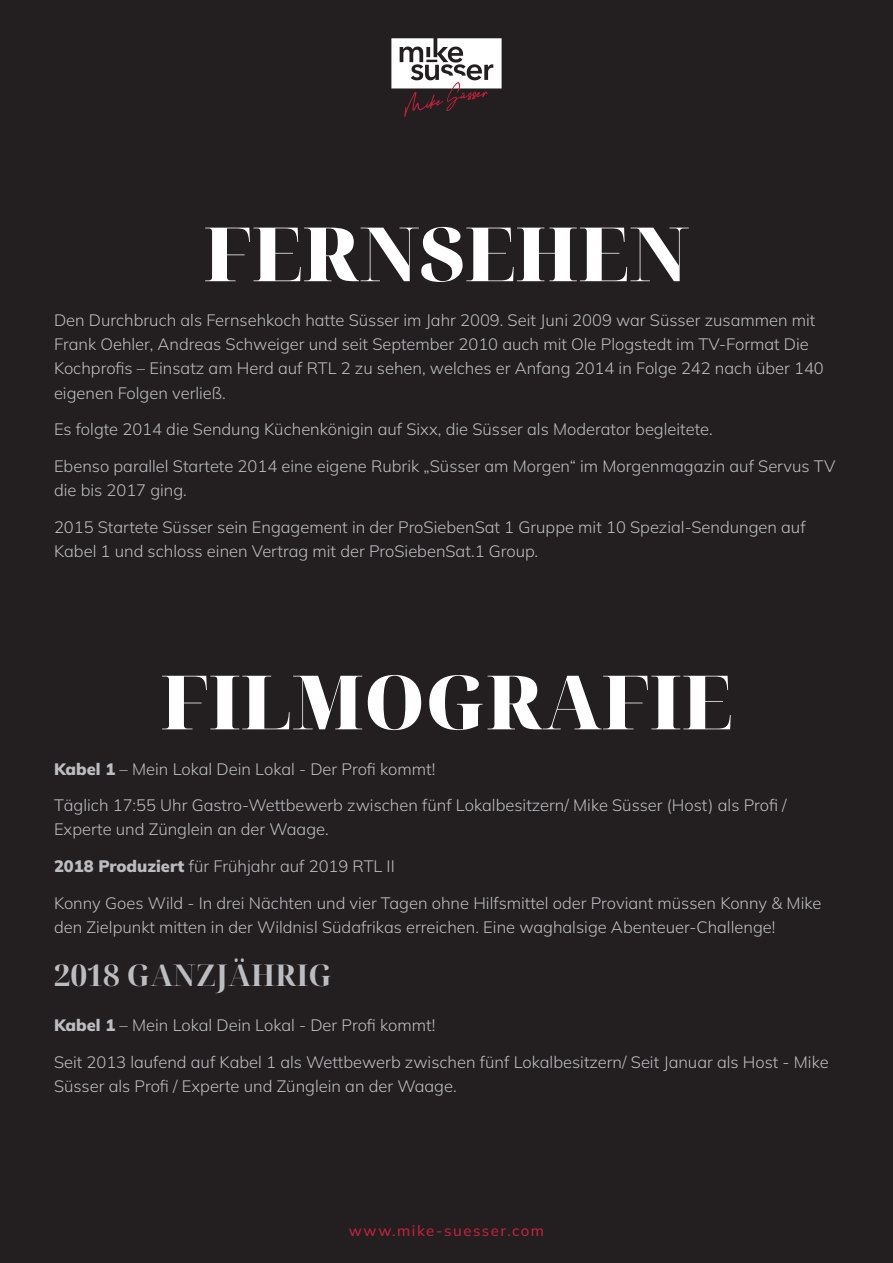
<style>
.page{position:relative;width:893px;height:1263px;background:#231f20}
.page>*{position:absolute;margin:0;border:0;box-sizing:border-box;transform-origin:0 0}
.t1{font:900 75px "Noto Serif Display";color:#fff}
.t2{font:700 30px "Noto Serif Display";color:#bcbdc0}
.t3{font:300 16.5px/24px "Mulish";color:#bcbdc0}
.t4{font:500 15px "Mulish";letter-spacing:.1em;color:#c31f3d}
.s1{font-weight:900}
</style>
<div class="page">
<svg style="left:391px;top:38px;width:111px;height:79px"></svg>
<h1 class="t1" style="left:204px;top:203px;width:487px">FERNSEHEN</h1>
<p class="t3" style="left:54px;top:308px;width:771px">Den Durchbruch als Fernsehkoch hatte Süsser im Jahr 2009. Seit Juni 2009 war Süsser zusammen mit Frank Oehler, Andreas Schweiger und seit September 2010 auch mit Ole Plogstedt im TV-Format Die Kochprofis – Einsatz am Herd auf RTL 2 zu sehen, welches er Anfang 2014 in Folge 242 nach über 140 eigenen Folgen verließ.</p>
<p class="t3" style="left:54px;top:417px;width:660px">Es folgte 2014 die Sendung Küchenkönigin auf Sixx, die Süsser als Moderator begleitete.</p>
<p class="t3" style="left:54px;top:454px;width:783px">Ebenso parallel Startete 2014 eine eigene Rubrik „Süsser am Morgen“ im Morgenmagazin auf Servus TV die bis 2017 ging.</p>
<p class="t3" style="left:54px;top:514px;width:753px">2015 Startete Süsser sein Engagement in der ProSiebenSat 1 Gruppe mit 10 Spezial-Sendungen auf<br>Kabel 1 und schloss einen Vertrag mit der ProSiebenSat.1 Group.</p>
<h1 class="t1" style="left:161px;top:651px;width:573px">FILMOGRAFIE</h1>
<p class="t3" style="left:54px;top:756px;width:383px"><span class="s1">Kabel 1</span> – Mein Lokal Dein Lokal - Der Profi kommt!</p>
<p class="t3" style="left:54px;top:793px;width:734px">Täglich 17:55 Uhr Gastro-Wettbewerb zwischen fünf Lokalbesitzern/ Mike Süsser (Host) als Profi /<br>Experte und Zünglein an der Waage.</p>
<p class="t3" style="left:54px;top:854px;width:342px"><span class="s1">2018 Produziert</span> für Frühjahr auf 2019 RTL II</p>
<p class="t3" style="left:54px;top:890px;width:769px">Konny Goes Wild - In drei Nächten und vier Tagen ohne Hilfsmittel oder Proviant müssen Konny &amp; Mike den Zielpunkt mitten in der Wildnisl Südafrikas erreichen. Eine waghalsige Abenteuer-Challenge!</p>
<h2 class="t2" style="left:54px;top:954px;width:279px">2018 GANZJÄHRIG</h2>
<p class="t3" style="left:54px;top:1013px;width:383px"><span class="s1">Kabel 1</span> – Mein Lokal Dein Lokal - Der Profi kommt!</p>
<p class="t3" style="left:54px;top:1049px;width:776px">Seit 2013 laufend auf Kabel 1 als Wettbewerb zwischen fünf Lokalbesitzern/ Seit Januar als Host - Mike<br>Süsser als Profi / Experte und Zünglein an der Waage.</p>
<p class="t4" style="left:349px;top:1220px;width:197px">www.mike-suesser.com</p>
</div>
